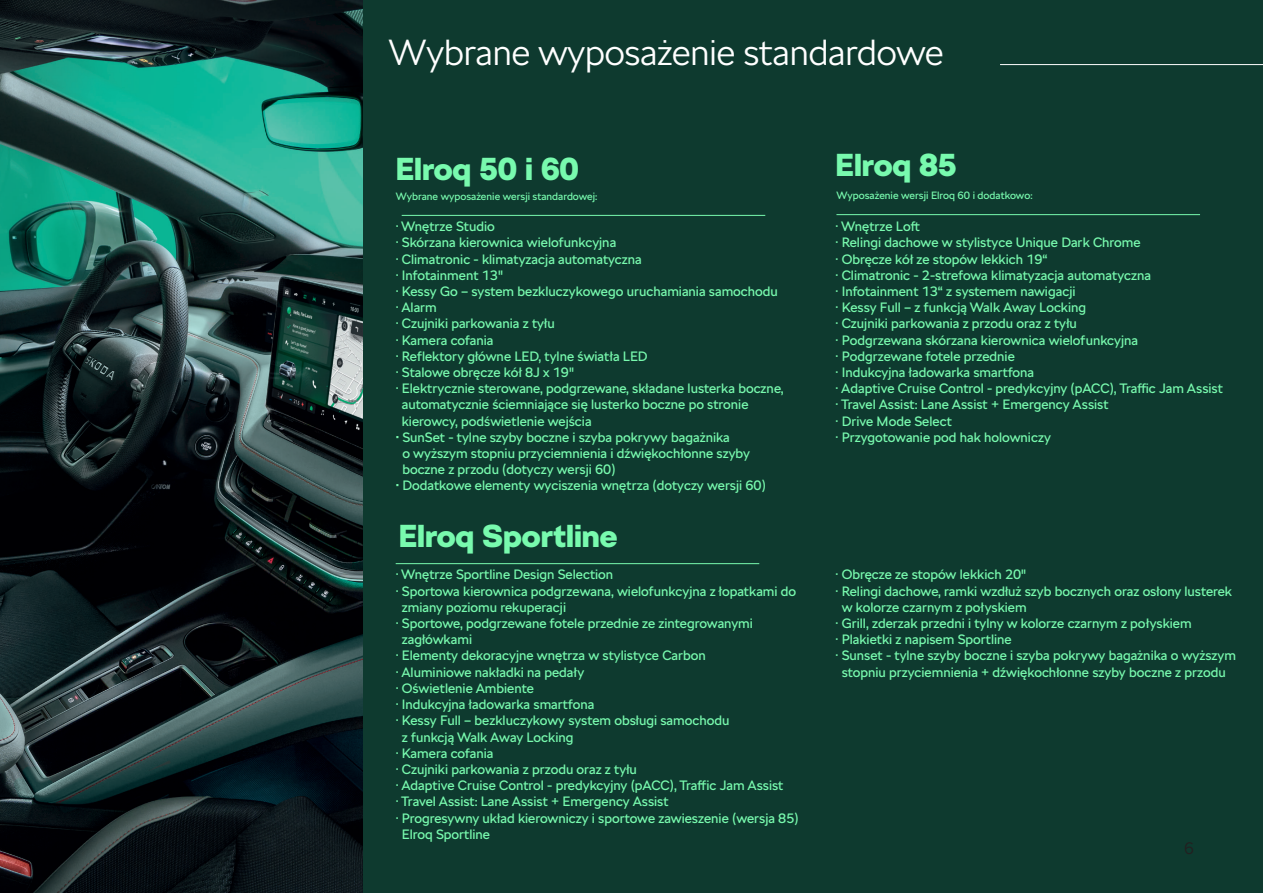
<style>
.page{position:relative;width:1263px;height:893px;background:#0e3a2f}
.page>*{position:absolute;margin:0;border:0;box-sizing:border-box;transform-origin:0 0}
._04_Subhead_17pt{font:300 36px "SKODA Next";color:#fff}
.t1{font:900 31.5px "SKODA Next";color:#78faae}
.t2{font:300 16.5px "SKODA Next";color:#231f20}
._04_Subhead_17pt-2{font:13.5px/16.2px "SKODA Next";color:#78faae}
.t3{font:10.5px "SKODA Next";color:#78faae}
</style>
<div class="page">
<img style="left:0;top:0;width:362px;height:893px">
<hr style="left:836px;top:214px;width:364px;height:1px;background:#78faae">
<hr style="left:402px;top:215px;width:363px;height:1px;background:#78faae">
<hr style="left:396px;top:563px;width:363px;height:1px;background:#78faae">
<hr style="left:1000px;top:64px;width:263px;height:1px;background:#fff">
<p class="_04_Subhead_17pt" style="left:388px;top:28px;width:557px">Wybrane wyposażenie standardowe</p>
<p class="t1" style="left:396px;top:147px;width:184px">Elroq 50 i 60</p>
<p class="t3" style="left:396px;top:189px;width:203px">Wybrane wyposażenie wersji standardowej:</p>
<p class="_04_Subhead_17pt-2" style="left:396px;top:218px;width:101px">· Wnętrze Studio</p>
<p class="_04_Subhead_17pt-2" style="left:396px;top:235px;width:222px">· Skórzana kierownica wielofunkcyjna</p>
<p class="_04_Subhead_17pt-2" style="left:396px;top:251px;width:248px">· Climatronic - klimatyzacja automatyczna</p>
<p class="_04_Subhead_17pt-2" style="left:396px;top:267px;width:109px">· Infotainment 13"</p>
<p class="_04_Subhead_17pt-2" style="left:396px;top:283px;width:384px">· Kessy Go – system bezkluczykowego uruchamiania samochodu</p>
<p class="_04_Subhead_17pt-2" style="left:396px;top:299px;width:43px">· Alarm</p>
<p class="_04_Subhead_17pt-2" style="left:396px;top:316px;width:161px">· Czujniki parkowania z tyłu</p>
<p class="_04_Subhead_17pt-2" style="left:396px;top:332px;width:99px">· Kamera cofania</p>
<p class="_04_Subhead_17pt-2" style="left:396px;top:348px;width:253px">· Reflektory główne LED, tylne światła LED</p>
<p class="_04_Subhead_17pt-2" style="left:396px;top:364px;width:180px">· Stalowe obręcze kół 8J x 19"</p>
<p class="_04_Subhead_17pt-2" style="left:402px;top:380px;width:383px;text-indent:-6px">· Elektrycznie sterowane, podgrzewane, składane lusterka boczne, automatycznie ściemniające się lusterko boczne po stronie kierowcy, podświetlenie wejścia</p>
<p class="_04_Subhead_17pt-2" style="left:402px;top:429px;width:349px;text-indent:-7px">• SunSet - tylne szyby boczne i szyba pokrywy bagażnika<br>o wyższym stopniu przyciemnienia i dźwiękochłonne szyby boczne z przodu (dotyczy wersji 60)</p>
<p class="_04_Subhead_17pt-2" style="left:396px;top:478px;width:372px">• Dodatkowe elementy wyciszenia wnętrza (dotyczy wersji 60)</p>
<p class="t1" style="left:399px;top:515px;width:221px">Elroq Sportline</p>
<p class="_04_Subhead_17pt-2" style="left:396px;top:567px;width:219px">· Wnętrze Sportline Design Selection</p>
<p class="_04_Subhead_17pt-2" style="left:402px;top:583px;width:396px;text-indent:-6px">· Sportowa kierownica podgrzewana, wielofunkcyjna z łopatkami do zmiany poziomu rekuperacji</p>
<p class="_04_Subhead_17pt-2" style="left:402px;top:615px;width:353px;text-indent:-6px">· Sportowe, podgrzewane fotele przednie ze zintegrowanymi zagłówkami</p>
<p class="_04_Subhead_17pt-2" style="left:396px;top:648px;width:312px">· Elementy dekoracyjne wnętrza w stylistyce Carbon</p>
<p class="_04_Subhead_17pt-2" style="left:396px;top:664px;width:190px">· Aluminiowe nakładki na pedały</p>
<p class="_04_Subhead_17pt-2" style="left:396px;top:680px;width:140px">· Oświetlenie Ambiente</p>
<p class="_04_Subhead_17pt-2" style="left:396px;top:696px;width:200px">· Indukcyjna ładowarka smartfona</p>
<p class="_04_Subhead_17pt-2" style="left:402px;top:713px;width:329px;text-indent:-6px">· Kessy Full – bezkluczykowy system obsługi samochodu z funkcją Walk Away Locking</p>
<p class="_04_Subhead_17pt-2" style="left:396px;top:745px;width:99px">· Kamera cofania</p>
<p class="_04_Subhead_17pt-2" style="left:396px;top:761px;width:243px">· Czujniki parkowania z przodu oraz z tyłu</p>
<p class="_04_Subhead_17pt-2" style="left:396px;top:777px;width:389px">· Adaptive Cruise Control - predykcyjny (pACC), Traffic Jam Assist</p>
<p class="_04_Subhead_17pt-2" style="left:396px;top:794px;width:274px">· Travel Assist: Lane Assist + Emergency Assist</p>
<p class="_04_Subhead_17pt-2" style="left:402px;top:810px;width:398px;text-indent:-6px">· Progresywny układ kierowniczy i sportowe zawieszenie (wersja 85)<br>Elroq Sportline</p>
<p class="t1" style="left:836px;top:144px;width:123px">Elroq 85</p>
<p class="t3" style="left:836px;top:188px;width:198px">Wyposażenie wersji Elroq 60 i dodatkowo:</p>
<p class="_04_Subhead_17pt-2" style="left:836px;top:218px;width:86px">· Wnętrze Loft</p>
<p class="_04_Subhead_17pt-2" style="left:836px;top:235px;width:307px">· Relingi dachowe w stylistyce Unique Dark Chrome</p>
<p class="_04_Subhead_17pt-2" style="left:836px;top:251px;width:213px">· Obręcze kół ze stopów lekkich 19“</p>
<p class="_04_Subhead_17pt-2" style="left:836px;top:267px;width:317px">· Climatronic - 2-strefowa klimatyzacja automatyczna</p>
<p class="_04_Subhead_17pt-2" style="left:836px;top:283px;width:241px">· Infotainment 13“ z systemem nawigacji</p>
<p class="_04_Subhead_17pt-2" style="left:836px;top:299px;width:252px">· Kessy Full – z funkcją Walk Away Locking</p>
<p class="_04_Subhead_17pt-2" style="left:836px;top:316px;width:243px">· Czujniki parkowania z przodu oraz z tyłu</p>
<p class="_04_Subhead_17pt-2" style="left:836px;top:332px;width:304px">· Podgrzewana skórzana kierownica wielofunkcyjna</p>
<p class="_04_Subhead_17pt-2" style="left:836px;top:348px;width:181px">· Podgrzewane fotele przednie</p>
<p class="_04_Subhead_17pt-2" style="left:836px;top:364px;width:200px">· Indukcyjna ładowarka smartfona</p>
<p class="_04_Subhead_17pt-2" style="left:836px;top:380px;width:389px">· Adaptive Cruise Control - predykcyjny (pACC), Traffic Jam Assist</p>
<p class="_04_Subhead_17pt-2" style="left:836px;top:397px;width:274px">· Travel Assist: Lane Assist + Emergency Assist</p>
<p class="_04_Subhead_17pt-2" style="left:836px;top:413px;width:118px">· Drive Mode Select</p>
<p class="_04_Subhead_17pt-2" style="left:836px;top:429px;width:217px">· Przygotowanie pod hak holowniczy</p>
<p class="_04_Subhead_17pt-2" style="left:836px;top:567px;width:192px">· Obręcze ze stopów lekkich 20"</p>
<p class="_04_Subhead_17pt-2" style="left:842px;top:583px;width:392px;text-indent:-6px">· Relingi dachowe, ramki wzdłuż szyb bocznych oraz osłony lusterek w kolorze czarnym z połyskiem</p>
<p class="_04_Subhead_17pt-2" style="left:836px;top:615px;width:358px">· Grill, zderzak przedni i tylny w kolorze czarnym z połyskiem</p>
<p class="_04_Subhead_17pt-2" style="left:836px;top:632px;width:178px">· Plakietki z napisem Sportline</p>
<p class="_04_Subhead_17pt-2" style="left:836px;top:648px;width:402px;text-align:center">· Sunset - tylne szyby boczne i szyba pokrywy bagażnika o wyższym stopniu przyciemnienia + dźwiękochłonne szyby boczne z przodu</p>
<p class="t2" style="left:1184px;top:837px;width:11px">6</p>
</div>
